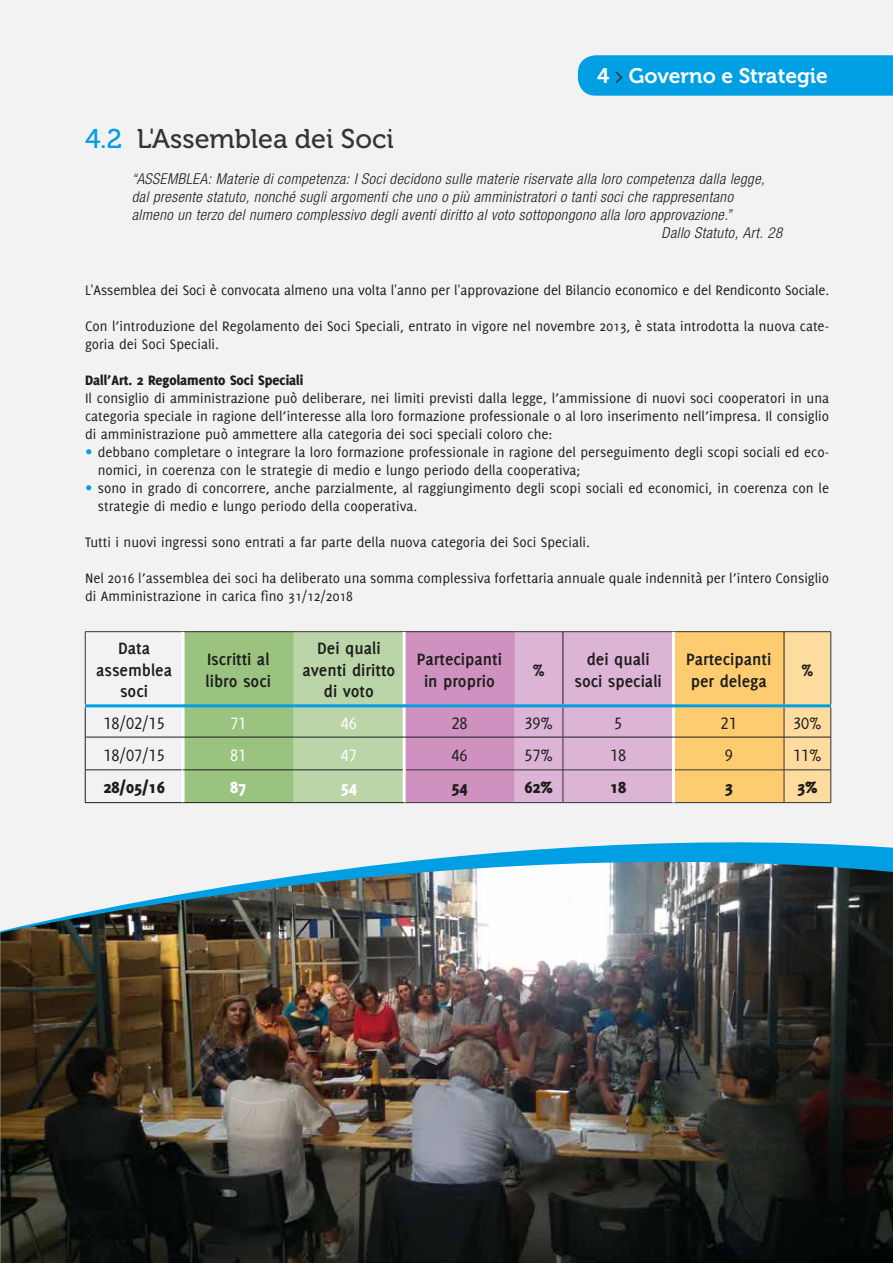
<style>
.page{position:relative;width:893px;height:1263px;background:#f2f2f2}
.page>*{position:absolute;margin:0;border:0;box-sizing:border-box;transform-origin:0 0}
.t1{font:27px "Museo 500";color:#343432}
.t2{font:21px "Museo 700";color:#fff}
.t3{font:700 18px/21.6px "Delicious";color:#1d1d1b;text-align:center}
.t4{font:18px "Delicious Small Caps";color:#1d1d1b}
.t5{font:800 18px "Delicious";color:#1d1d1b}
.t6{font:18px "Delicious Small Caps";color:#fff}
.t7{font:800 18px "Delicious";color:#fff}
.t8{font:15px/18px "Delicious";color:#1d1d1b}
.t9{font:italic 300 condensed 15px "Helvetica Neue LTW1 G";letter-spacing:.03em;color:#1d1d1b}
.t10{font:800 15px "Delicious";color:#1d1d1b}
.s1{font-family:"Mensch";color:#343432}
.s2{color:#009fe3}
.s3{font-family:"Museo 300";color:#009fe3}
</style>
<div class="page">
<div style="left:578px;top:55px;width:315px;height:41px;background:#009fe3"></div>
<img style="left:0;top:937px;width:893px;height:326px">
<svg style="left:0;top:784px;width:893px;height:152px"></svg>
<svg style="left:185px;top:632px;width:645px;height:170px;background:#cdbaa5"></svg>
<hr style="left:563px;top:707px;width:1px;height:30px;background:#343432">
<hr style="left:784px;top:707px;width:1px;height:30px;background:#343432">
<hr style="left:830px;top:707px;width:1px;height:30px;background:#343432">
<hr style="left:563px;top:737px;width:1px;height:33px;background:#343432">
<hr style="left:784px;top:737px;width:1px;height:33px;background:#343432">
<hr style="left:830px;top:737px;width:1px;height:33px;background:#343432">
<hr style="left:406px;top:770px;width:109px;height:1px;background:#343432">
<hr style="left:515px;top:770px;width:48px;height:1px;background:#343432">
<hr style="left:563px;top:770px;width:109px;height:1px;background:#343432">
<hr style="left:563px;top:770px;width:1px;height:32px;background:#343432">
<hr style="left:675px;top:770px;width:109px;height:1px;background:#343432">
<hr style="left:784px;top:770px;width:47px;height:1px;background:#343432">
<hr style="left:784px;top:770px;width:1px;height:32px;background:#343432">
<hr style="left:830px;top:770px;width:1px;height:32px;background:#343432">
<hr style="left:404px;top:802px;width:111px;height:1px;background:#343432">
<hr style="left:515px;top:802px;width:48px;height:1px;background:#343432">
<hr style="left:563px;top:802px;width:110px;height:1px;background:#343432">
<hr style="left:673px;top:802px;width:111px;height:1px;background:#343432">
<hr style="left:784px;top:802px;width:47px;height:1px;background:#343432">
<hr style="left:85px;top:631px;width:98px;height:1px;background:#343432">
<hr style="left:85px;top:632px;width:1px;height:72px;background:#343432">
<hr style="left:183px;top:631px;width:111px;height:1px;background:#343432">
<hr style="left:294px;top:631px;width:110px;height:1px;background:#343432">
<hr style="left:404px;top:631px;width:111px;height:1px;background:#343432">
<hr style="left:515px;top:631px;width:48px;height:1px;background:#343432">
<hr style="left:563px;top:631px;width:110px;height:1px;background:#343432">
<hr style="left:673px;top:631px;width:111px;height:1px;background:#343432">
<hr style="left:784px;top:631px;width:47px;height:1px;background:#343432">
<hr style="left:830px;top:632px;width:1px;height:72px;background:#343432">
<hr style="left:85px;top:707px;width:1px;height:30px;background:#1d1d1b">
<hr style="left:85px;top:737px;width:1px;height:33px;background:#1d1d1b">
<hr style="left:85px;top:770px;width:98px;height:1px;background:#1d1d1b">
<hr style="left:85px;top:770px;width:1px;height:32px;background:#1d1d1b">
<hr style="left:85px;top:802px;width:98px;height:1px;background:#1d1d1b">
<hr style="left:563px;top:632px;width:1px;height:72px;background:#1d1d1b">
<hr style="left:784px;top:632px;width:1px;height:72px;background:#1d1d1b">
<hr style="left:403px;top:632px;width:3px;height:72px;background:#fff">
<hr style="left:182px;top:632px;width:3px;height:72px;background:#fff">
<hr style="left:182px;top:707px;width:3px;height:30px;background:#fff">
<hr style="left:182px;top:737px;width:3px;height:33px;background:#fff">
<hr style="left:182px;top:770px;width:3px;height:32px;background:#fff">
<hr style="left:403px;top:707px;width:3px;height:30px;background:#fff">
<hr style="left:403px;top:737px;width:3px;height:33px;background:#fff">
<hr style="left:403px;top:770px;width:3px;height:32px;background:#fff">
<hr style="left:672px;top:632px;width:3px;height:72px;background:#fff">
<hr style="left:672px;top:707px;width:3px;height:30px;background:#fff">
<hr style="left:672px;top:737px;width:3px;height:33px;background:#fff">
<hr style="left:672px;top:770px;width:3px;height:32px;background:#fff">
<hr style="left:85px;top:704px;width:98px;height:3px;background:#009fe3">
<hr style="left:183px;top:704px;width:111px;height:3px;background:#009fe3">
<hr style="left:294px;top:704px;width:110px;height:3px;background:#009fe3">
<hr style="left:404px;top:704px;width:111px;height:3px;background:#009fe3">
<hr style="left:515px;top:704px;width:48px;height:3px;background:#009fe3">
<hr style="left:563px;top:704px;width:110px;height:3px;background:#009fe3">
<hr style="left:673px;top:704px;width:111px;height:3px;background:#009fe3">
<hr style="left:784px;top:704px;width:47px;height:3px;background:#009fe3">
<hr style="left:183px;top:770px;width:111px;height:1px;background:#1d1d1b">
<hr style="left:294px;top:770px;width:109px;height:1px;background:#1d1d1b">
<hr style="left:183px;top:802px;width:111px;height:1px;background:#1d1d1b">
<hr style="left:294px;top:802px;width:110px;height:1px;background:#1d1d1b">
<hr style="left:85px;top:737px;width:98px;height:1px;background:#1d1d1b">
<hr style="left:183px;top:737px;width:111px;height:1px;background:#1d1d1b">
<hr style="left:294px;top:737px;width:110px;height:1px;background:#1d1d1b">
<hr style="left:404px;top:737px;width:111px;height:1px;background:#1d1d1b">
<hr style="left:515px;top:737px;width:48px;height:1px;background:#1d1d1b">
<hr style="left:563px;top:737px;width:110px;height:1px;background:#1d1d1b">
<hr style="left:673px;top:737px;width:111px;height:1px;background:#1d1d1b">
<hr style="left:784px;top:737px;width:47px;height:1px;background:#1d1d1b">
<h2 class="t2" style="left:597px;top:64px;width:232px">4 <span class="s1">&gt;</span> Governo e Strategie</h2>
<h1 class="t1" style="left:85px;top:124px;width:310px"><span class="s2">4.2</span> L'Assemblea dei Soci</h1>
<p class="t9" style="left:132px;top:170px;width:634px">“ASSEMBLEA: Materie di competenza: I Soci decidono sulle materie riservate alla loro competenza dalla legge,</p>
<p class="t9" style="left:132px;top:188px;width:603px">dal presente statuto, nonché sugli argomenti che uno o più amministratori o tanti soci che rappresentano</p>
<p class="t9" style="left:132px;top:206px;width:601px">almeno un terzo del numero complessivo degli aventi diritto al voto sottopongono alla loro approvazione.”</p>
<p class="t9" style="left:661px;top:224px;width:122px">Dallo Statuto, Art. 28</p>
<p class="t8" style="left:85px;top:281px;width:746px">L'Assemblea dei Soci è convocata almeno una volta l'anno per l'approvazione del Bilancio economico e del Rendiconto Sociale.</p>
<p class="t8" style="left:85px;top:317px;width:746px">Con l’introduzione del Regolamento dei Soci Speciali, entrato in vigore nel novembre 2013, è stata introdotta la nuova cate&shy;goria dei Soci Speciali.</p>
<p class="t10" style="left:85px;top:371px;width:220px">Dall’Art. 2 Regolamento Soci Speciali</p>
<p class="t8" style="left:85px;top:389px;width:746px">Il consiglio di amministrazione può deliberare, nei limiti previsti dalla legge, l’ammissione di nuovi soci cooperatori in una</p>
<p class="t8" style="left:85px;top:407px;width:746px">categoria speciale in ragione dell’interesse alla loro formazione professionale o al loro inserimento nell’impresa. Il consiglio</p>
<p class="t8" style="left:85px;top:425px;width:469px">di amministrazione può ammettere alla categoria dei soci speciali coloro che:</p>
<p class="t8" style="left:85px;top:443px;width:746px"><span class="s3">∞</span> debbano completare o integrare la loro formazione professionale in ragione del perseguimento degli scopi sociali ed eco-</p>
<p class="t8" style="left:98px;top:461px;width:484px">nomici, in coerenza con le strategie di medio e lungo periodo della cooperativa;</p>
<p class="t8" style="left:85px;top:479px;width:746px"><span class="s3">∞</span> sono in grado di concorrere, anche parzialmente, al raggiungimento degli scopi sociali ed economici, in coerenza con le</p>
<p class="t8" style="left:98px;top:497px;width:321px">strategie di medio e lungo periodo della cooperativa.</p>
<p class="t8" style="left:85px;top:533px;width:506px">Tutti i nuovi ingressi sono entrati a far parte della nuova categoria dei Soci Speciali.</p>
<p class="t8" style="left:85px;top:569px;width:746px">Nel 2016 l’assemblea dei soci ha deliberato una somma complessiva forfettaria annuale quale indennità per l’intero Consiglio di Amministrazione in carica fino 31/12/2018</p>
<p class="t3" style="left:96px;top:637px;width:77px">Data assemblea soci</p>
<p class="t3" style="left:206px;top:648px;width:67px;text-align:left">Iscritti al libro soci</p>
<p class="t3" style="left:302px;top:637px;width:94px">Dei quali aventi diritto di voto</p>
<p class="t3" style="left:417px;top:648px;width:87px">Partecipanti in proprio</p>
<p class="t3" style="left:532px;top:659px;width:14px">%</p>
<p class="t3" style="left:574px;top:648px;width:89px">dei quali soci speciali</p>
<p class="t3" style="left:686px;top:648px;width:87px;text-align:left">Partecipanti per delega</p>
<p class="t3" style="left:801px;top:659px;width:14px">%</p>
<p class="t4" style="left:103px;top:712px;width:63px">18/02/15</p>
<p class="t6" style="left:230px;top:712px;width:18px">71</p>
<p class="t6" style="left:341px;top:712px;width:18px">46</p>
<p class="t4" style="left:451px;top:712px;width:18px">28</p>
<p class="t4" style="left:524px;top:712px;width:30px">39%</p>
<p class="t4" style="left:614px;top:712px;width:10px">5</p>
<p class="t4" style="left:721px;top:712px;width:18px">21</p>
<p class="t4" style="left:793px;top:712px;width:30px">30%</p>
<p class="t4" style="left:103px;top:744px;width:63px">18/07/15</p>
<p class="t6" style="left:230px;top:744px;width:18px">81</p>
<p class="t6" style="left:341px;top:744px;width:18px">47</p>
<p class="t4" style="left:451px;top:744px;width:18px">46</p>
<p class="t4" style="left:524px;top:744px;width:30px">57%</p>
<p class="t4" style="left:610px;top:744px;width:18px">18</p>
<p class="t4" style="left:725px;top:744px;width:10px">9</p>
<p class="t4" style="left:793px;top:744px;width:30px">11%</p>
<p class="t5" style="left:103px;top:777px;width:63px">28/05/16</p>
<p class="t7" style="left:230px;top:777px;width:18px">87</p>
<p class="t7" style="left:341px;top:777px;width:18px">54</p>
<p class="t5" style="left:451px;top:777px;width:18px">54</p>
<p class="t5" style="left:524px;top:777px;width:30px">62%</p>
<p class="t5" style="left:610px;top:777px;width:18px">18</p>
<p class="t5" style="left:725px;top:777px;width:10px">3</p>
<p class="t5" style="left:797px;top:777px;width:22px">3%</p>
</div>
